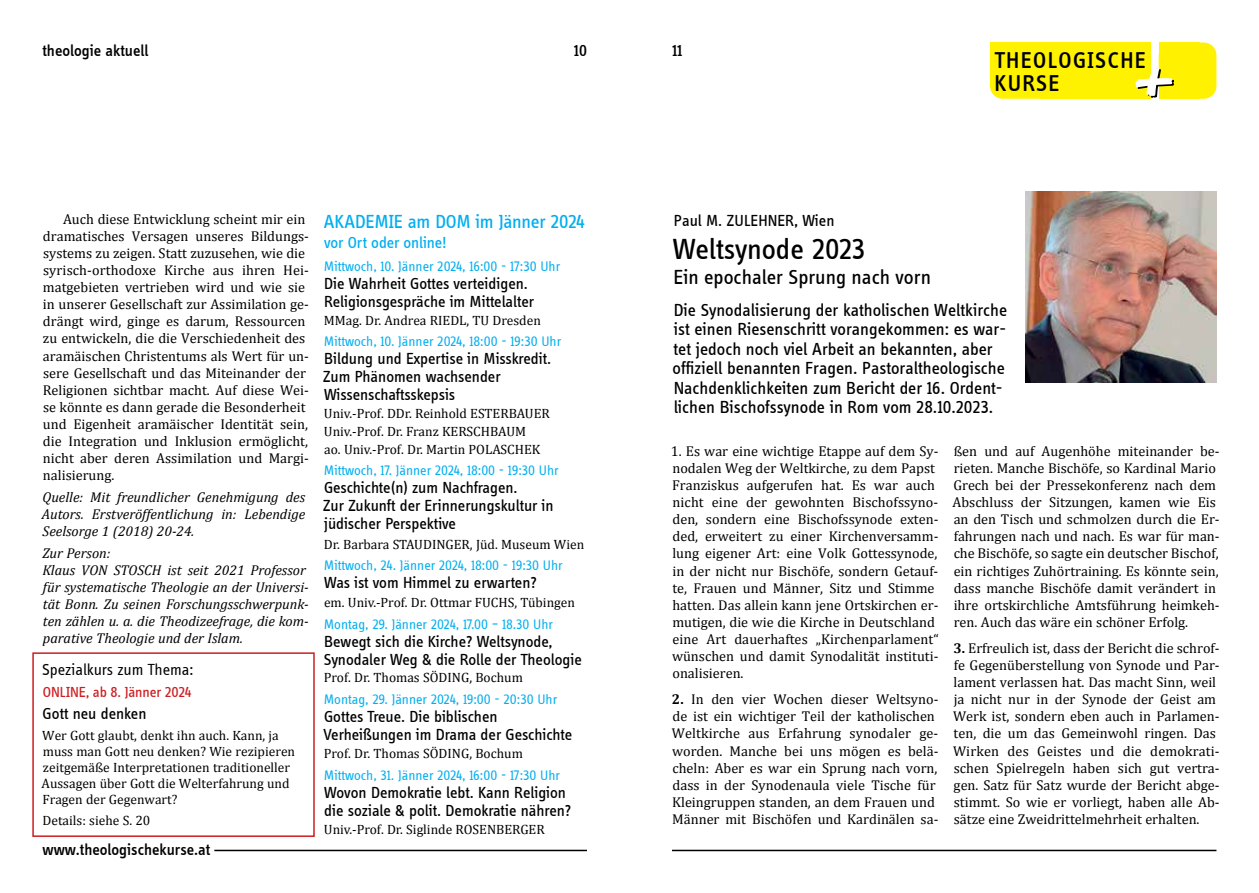
<style>
.page{position:relative;width:1259px;height:893px;background:#fff}
.page>*{position:absolute;margin:0;border:0;box-sizing:border-box;transform-origin:0 0}
.t1{font:30px "Info Disp";letter-spacing:-.005em;color:#000}
.t2{font:500 23.55px/23.5px "Info Disp";letter-spacing:.06em;color:#000}
.t3{font:21px "Info Disp";color:#000}
.t4{font:19.5px "Info Disp";letter-spacing:-.015em;color:#00aeef}
.t5{font:18px/19.5px "Info Disp";color:#000}
.t6{font:16.5px/18px "Info Disp";color:#000}
.t7{font:500 16.5px "Info Disp";color:#000}
.t8{font:16.5px "Info Disp";color:#000}
.t9{font:16.5px "Info Disp";letter-spacing:-.005em;color:#00aeef}
.t10{font:15px "Info Disp";letter-spacing:-.01em;color:#cd1d21}
.t11{font:14.25px/17.1px "Cambria";color:#000}
.t12{font:italic 14.25px/17.1px "Cambria";color:#000;text-align:justify}
.t13{font:14.25px "Info Disp";color:#00aeef}
.t14{font:13.5px/16.2px "Cambria";color:#000}
.s1{font-weight:700}
</style>
<div class="page">
<div style="left:32px;top:652px;width:283px;height:185px;border:2px solid #cd1d21"></div>
<div style="left:990px;top:43px;width:160px;height:56px;background:#fff200;border-radius:13px"></div>
<div style="left:1158px;top:43px;width:58px;height:56px;background:#fff100;border-radius:13px"></div>
<div style="left:1158px;top:43px;width:41px;height:56px;background:#fff100"></div>
<svg style="left:1135px;top:67px;width:39px;height:31px"></svg>
<hr style="left:672px;top:850px;width:544px;height:1px;background:#000">
<hr style="left:214px;top:850px;width:373px;height:1px;background:#000">
<img style="left:1025px;top:191px;width:191px;height:192px">
<p class="t7" style="left:43px;top:41px;width:107px">theologie aktuell</p>
<p class="t7" style="left:574px;top:41px;width:15px">10</p>
<p class="t11" style="left:43px;top:210px;width:268px;text-indent:20px">Auch diese Entwicklung scheint mir ein dramatisches Versagen unseres Bildungs&shy;systems zu zeigen. Statt zuzusehen, wie die syrisch-orthodoxe Kirche aus ihren Hei&shy;matgebieten vertrieben wird und wie sie in unserer Gesellschaft zur Assimilation ge&shy;drängt wird, ginge es darum, Ressourcen zu entwickeln, die die Verschiedenheit des aramäischen Christentums als Wert für un&shy;sere Gesellschaft und das Miteinander der Religionen sichtbar macht. Auf diese Wei&shy;se könnte es dann gerade die Besonderheit und Eigenheit aramäischer Identität sein, die Integration und Inklusion ermöglicht, nicht aber deren Assimilation und Margi&shy;nalisierung.</p>
<p class="t12" style="left:42px;top:488px;width:265px">Quelle: Mit freundlicher Genehmigung des Autors. Erstveröffentlichung in: Lebendige Seelsorge 1 (2018) 20-24.</p>
<p class="t12" style="left:42px;top:544px;width:268px;text-align:left">Zur Person:<br>Klaus VON STOSCH ist seit 2021 Professor für systematische Theologie an der Universi&shy;tät Bonn. Zu seinen Forschungsschwerpunk&shy;ten zählen u. a. die Theodizeefrage, die kom&shy;parative Theologie und der Islam.</p>
<p class="t8" style="left:42px;top:660px;width:153px">Spezialkurs zum Thema:</p>
<p class="t10" style="left:43px;top:683px;width:150px">ONLINE, ab 8. Jänner 2024</p>
<p class="t6" style="left:43px;top:704px;width:105px">Gott neu denken</p>
<p class="t14" style="left:42px;top:727px;width:255px">Wer Gott glaubt, denkt ihn auch. Kann, ja muss man Gott neu denken? Wie rezipieren zeitgemäße Interpretationen traditioneller Aussagen über Gott die Welterfahrung und Fragen der Gegenwart?</p>
<p class="t14" style="left:43px;top:812px;width:109px">Details: siehe S. 20</p>
<p class="t7" style="left:43px;top:840px;width:169px">www.theologischekurse.at</p>
<h3 class="t4" style="left:324px;top:210px;width:263px">AKADEMIE am DOM im Jänner 2024</h3>
<p class="t9" style="left:324px;top:233px;width:124px">vor Ort oder online!</p>
<p class="t13" style="left:324px;top:259px;width:238px">Mittwoch, 10. Jänner 2024, 16:00 - 17:30 Uhr</p>
<p class="t6" style="left:324px;top:274px;width:212px">Die Wahrheit Gottes verteidigen.<br>Religionsgespräche im Mittelalter</p>
<p class="t14" style="left:324px;top:312px;width:218px">MMag. Dr. Andrea RIEDL, TU Dresden</p>
<p class="t13" style="left:324px;top:334px;width:239px">Mittwoch, 10. Jänner 2024, 18:00 - 19:30 Uhr</p>
<p class="t6" style="left:323px;top:349px;width:230px">Bildung und Expertise in Misskredit.<br>Zum Phänomen wachsender<br>Wissenschaftsskepsis</p>
<p class="t14" style="left:324px;top:405px;width:227px;line-height:17.7px">Univ.-Prof. DDr. Reinhold ESTERBAUER<br>Univ.-Prof. Dr. Franz KERSCHBAUM<br>ao. Univ.-Prof. Dr. Martin POLASCHEK</p>
<p class="t13" style="left:324px;top:463px;width:236px">Mittwoch, 17. Jänner 2024, 18:00 - 19:30 Uhr</p>
<p class="t6" style="left:323px;top:478px;width:232px">Geschichte(n) zum Nachfragen.<br>Zur Zukunft der Erinnerungskultur in jüdischer Perspektive</p>
<p class="t14" style="left:324px;top:536px;width:262px">Dr. Barbara STAUDINGER, Jüd. Museum Wien</p>
<p class="t13" style="left:324px;top:558px;width:240px">Mittwoch, 24. Jänner 2024, 18:00 - 19:30 Uhr</p>
<p class="t6" style="left:324px;top:573px;width:214px">Was ist vom Himmel zu erwarten?</p>
<p class="t14" style="left:324px;top:594px;width:252px">em. Univ.-Prof. Dr. Ottmar FUCHS, Tübingen</p>
<p class="t13" style="left:324px;top:616px;width:231px">Montag, 29. Jänner 2024, 17.00 – 18.30 Uhr</p>
<p class="t6" style="left:324px;top:631px;width:260px">Bewegt sich die Kirche? Weltsynode,<br>Synodaler Weg &amp; die Rolle der Theologie</p>
<p class="t14" style="left:324px;top:669px;width:200px">Prof. Dr. Thomas SÖDING, Bochum</p>
<p class="t13" style="left:324px;top:691px;width:235px">Montag, 29. Jänner 2024, 19:00 - 20:30 Uhr</p>
<p class="t6" style="left:323px;top:707px;width:250px">Gottes Treue. Die biblischen<br>Verheißungen im Drama der Geschichte</p>
<p class="t14" style="left:324px;top:746px;width:200px">Prof. Dr. Thomas SÖDING, Bochum</p>
<p class="t13" style="left:324px;top:768px;width:238px">Mittwoch, 31. Jänner 2024, 16:00 - 17:30 Uhr</p>
<p class="t6" style="left:324px;top:783px;width:249px">Wovon Demokratie lebt. Kann Religion die soziale &amp; polit. Demokratie nähren?</p>
<p class="t14" style="left:324px;top:821px;width:222px">Univ.-Prof. Dr. Siglinde ROSENBERGER</p>
<p class="t7" style="left:672px;top:41px;width:12px">11</p>
<h2 class="t2" style="left:994px;top:48px;width:153px">THEOLOGISCHE<br>KURSE</h2>
<p class="t6" style="left:674px;top:211px;width:162px">Paul M. ZULEHNER, Wien</p>
<h1 class="t1" style="left:673px;top:231px;width:194px">Weltsynode 2023</h1>
<h3 class="t3" style="left:673px;top:264px;width:259px">Ein epochaler Sprung nach vorn</h3>
<p class="t5" style="left:672px;top:299px;width:336px">Die Synodalisierung der katholischen Weltkirche ist einen Riesenschritt vorangekommen: es war&shy;tet jedoch noch viel Arbeit an bekannten, aber offiziell benannten Fragen. Pastoraltheologische Nachdenklichkeiten zum Bericht der 16. Ordent&shy;lichen Bischofssynode in Rom vom 28.10.2023.</p>
<p class="t11" style="left:671px;top:442px;width:269px">1. Es war eine wichtige Etappe auf dem Sy&shy;nodalen Weg der Weltkirche, zu dem Papst Franziskus aufgerufen hat. Es war auch nicht eine der gewohnten Bischofssyno&shy;den, sondern eine Bischofssynode exten&shy;ded, erweitert zu einer Kirchenversamm&shy;lung eigener Art: eine Volk Gottessynode, in der nicht nur Bischöfe, sondern Getauf&shy;te, Frauen und Männer, Sitz und Stimme hatten. Das allein kann jene Ortskirchen er&shy;mutigen, die wie die Kirche in Deutschland eine Art dauerhaftes „Kirchenparlament“ wünschen und damit Synodalität instituti&shy;onalisieren.</p>
<p class="t11" style="left:672px;top:691px;width:268px"><span class="s1">2.</span> In den vier Wochen dieser Weltsyno&shy;de ist ein wichtiger Teil der katholischen Weltkirche aus Erfahrung synodaler ge&shy;worden. Manche bei uns mögen es belä&shy;cheln: Aber es war ein Sprung nach vorn, dass in der Synodenaula viele Tische für Kleingruppen standen, an dem Frauen und Männer mit Bischöfen und Kardinälen sa-</p>
<p class="t11" style="left:952px;top:442px;width:269px">ßen und auf Augenhöhe miteinander be&shy;rieten. Manche Bischöfe, so Kardinal Mario Grech bei der Pressekonferenz nach dem Abschluss der Sitzungen, kamen wie Eis an den Tisch und schmolzen durch die Er&shy;fahrungen nach und nach. Es war für man&shy;che Bischöfe, so sagte ein deutscher Bischof, ein richtiges Zuhörtraining. Es könnte sein, dass manche Bischöfe damit verändert in ihre ortskirchliche Amtsführung heimkeh&shy;ren. Auch das wäre ein schöner Erfolg.</p>
<p class="t11" style="left:953px;top:639px;width:268px"><span class="s1">3.</span> Erfreulich ist, dass der Bericht die schrof&shy;fe Gegenüberstellung von Synode und Par&shy;lament verlassen hat. Das macht Sinn, weil ja nicht nur in der Synode der Geist am Werk ist, sondern eben auch in Parlamen&shy;ten, die um das Gemeinwohl ringen. Das Wirken des Geistes und die demokrati&shy;schen Spielregeln haben sich gut vertra&shy;gen. Satz für Satz wurde der Bericht abge&shy;stimmt. So wie er vorliegt, haben alle Ab&shy;sätze eine Zweidrittelmehrheit erhalten.</p>
</div>
